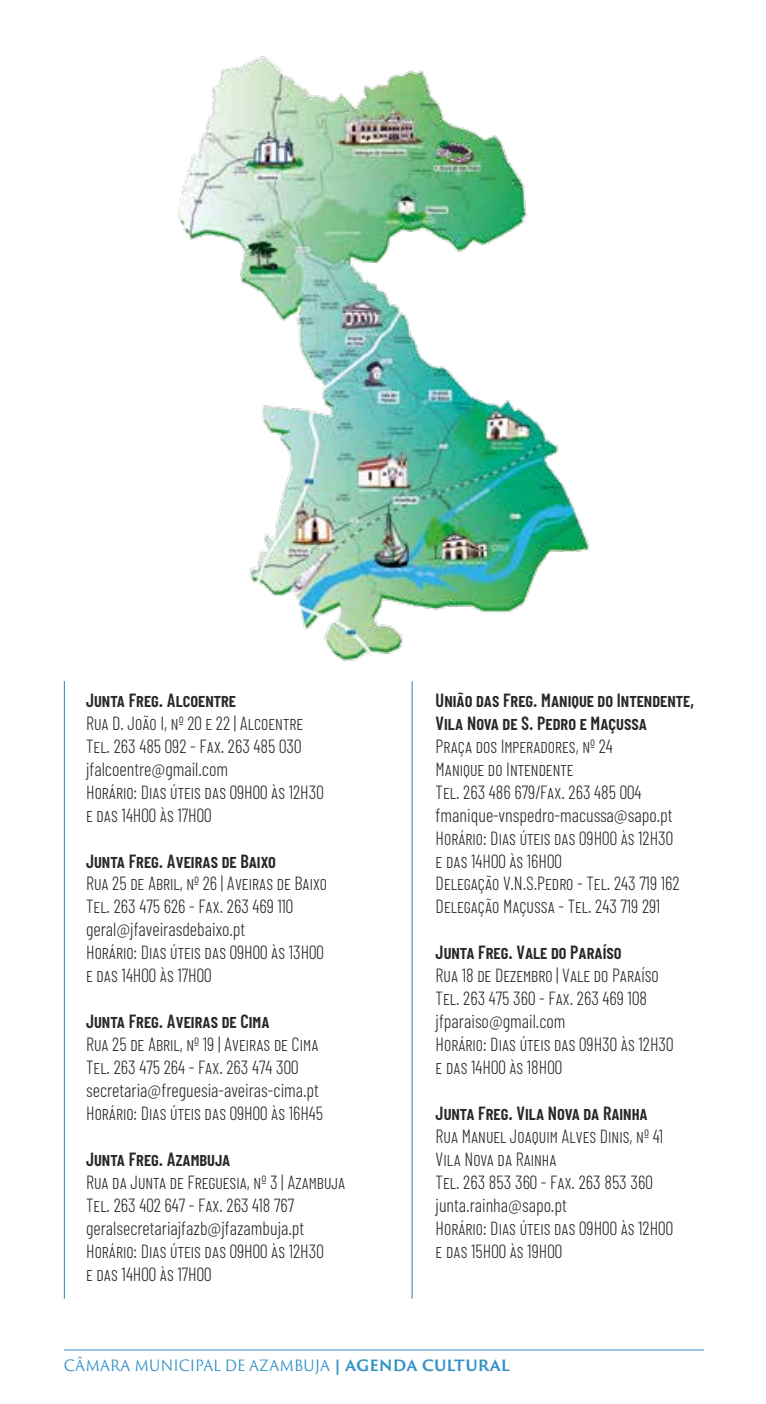
<style>
.page{position:relative;width:766px;height:1404px;background:#fff}
.page>*{position:absolute;margin:0;border:0;box-sizing:border-box;transform-origin:0 0}
.t1{font:300 19.12px/22.9px "Barlow Condensed";color:#282827;scale:.95 1}
.t2{font:600 19.12px/22.9px "Barlow Condensed";color:#282827;scale:.95 1}
.t3{font:15.3px "Trajan Sans Pro";letter-spacing:-.005em;color:#3492c7;scale:.93 1}
.s1{font-weight:700}
</style>
<div class="page">
<img style="left:178px;top:56px;width:411px;height:606px">
<hr style="left:64px;top:1349px;width:640px;height:1px;background:#3492c7">
<hr style="left:64px;top:681px;width:1px;height:617px;background:#3492c7">
<hr style="left:411px;top:681px;width:1px;height:617px;background:#3492c7">
<p class="t2" style="left:86px;top:688px;width:159px">Junta Freg. Alcoentre</p>
<p class="t1" style="left:86px;top:710px;width:251px">Rua D. João I, nº 20 e 22 | Alcoentre<br>Tel. 263 485 092 - Fax. 263 485 030 jfalcoentre@gmail.com<br>Horário: Dias úteis das 09H00 às 12H30 e das 14H00 às 17H00</p>
<p class="t2" style="left:86px;top:848px;width:201px">Junta Freg. Aveiras de Baixo</p>
<p class="t1" style="left:86px;top:871px;width:255px">Rua 25 de Abril, nº 26 | Aveiras de Baixo<br>Tel. 263 475 626 - Fax. 263 469 110 geral@jfaveirasdebaixo.pt<br>Horário: Dias úteis das 09H00 às 13H00 e das 14H00 às 17H00</p>
<p class="t2" style="left:86px;top:1009px;width:194px">Junta Freg. Aveiras de Cima</p>
<p class="t1" style="left:86px;top:1032px;width:251px">Rua 25 de Abril, nº 19 | Aveiras de Cima Tel. 263 475 264 - Fax. 263 474 300 secretaria@freguesia-aveiras-cima.pt Horário: Dias úteis das 09H00 às 16H45</p>
<p class="t2" style="left:86px;top:1147px;width:153px">Junta Freg. Azambuja</p>
<p class="t1" style="left:86px;top:1169px;width:274px">Rua da Junta de Freguesia, nº 3 | Azambuja Tel. 263 402 647 - Fax. 263 418 767 geralsecretariajfazb@jfazambuja.pt Horário: Dias úteis das 09H00 às 12H30<br>e das 14H00 às 17H00</p>
<p class="t2" style="left:435px;top:688px;width:273px">União das Freg. Manique do Intendente,<br>Vila Nova de S. Pedro e Maçussa</p>
<p class="t1" style="left:435px;top:733px;width:258px">Praça dos Imperadores, nº 24<br>Manique do Intendente<br>Tel. 263 486 679/Fax. 263 485 004 fmanique-vnspedro-macussa@sapo.pt<br>Horário: Dias úteis das 09H00 às 12H30 e das 14H00 às 16H00<br>Delegação V.N.S.Pedro - Tel. 243 719 162<br>Delegação Maçussa - Tel. 243 719 291</p>
<p class="t2" style="left:435px;top:940px;width:197px">Junta Freg. Vale do Paraíso</p>
<p class="t1" style="left:435px;top:963px;width:252px">Rua 18 de Dezembro | Vale do Paraíso<br>Tel. 263 475 360 - Fax. 263 469 108 jfparaiso@gmail.com<br>Horário: Dias úteis das 09H30 às 12H30 e das 14H00 às 18H00</p>
<p class="t2" style="left:435px;top:1101px;width:225px">Junta Freg. Vila Nova da Rainha</p>
<p class="t1" style="left:435px;top:1124px;width:251px">Rua Manuel Joaquim Alves Dinis, nº 41<br>Vila Nova da Rainha<br>Tel. 263 853 360 - Fax. 263 853 360 junta.rainha@sapo.pt<br>Horário: Dias úteis das 09H00 às 12H00 e das 15H00 às 19H00</p>
<p class="t3" style="left:64px;top:1354px;width:481px">CÂMARA MUNICIPAL DE AZAMBUJA <span class="s1">| AGENDA CULTURAL</span></p>
</div>
